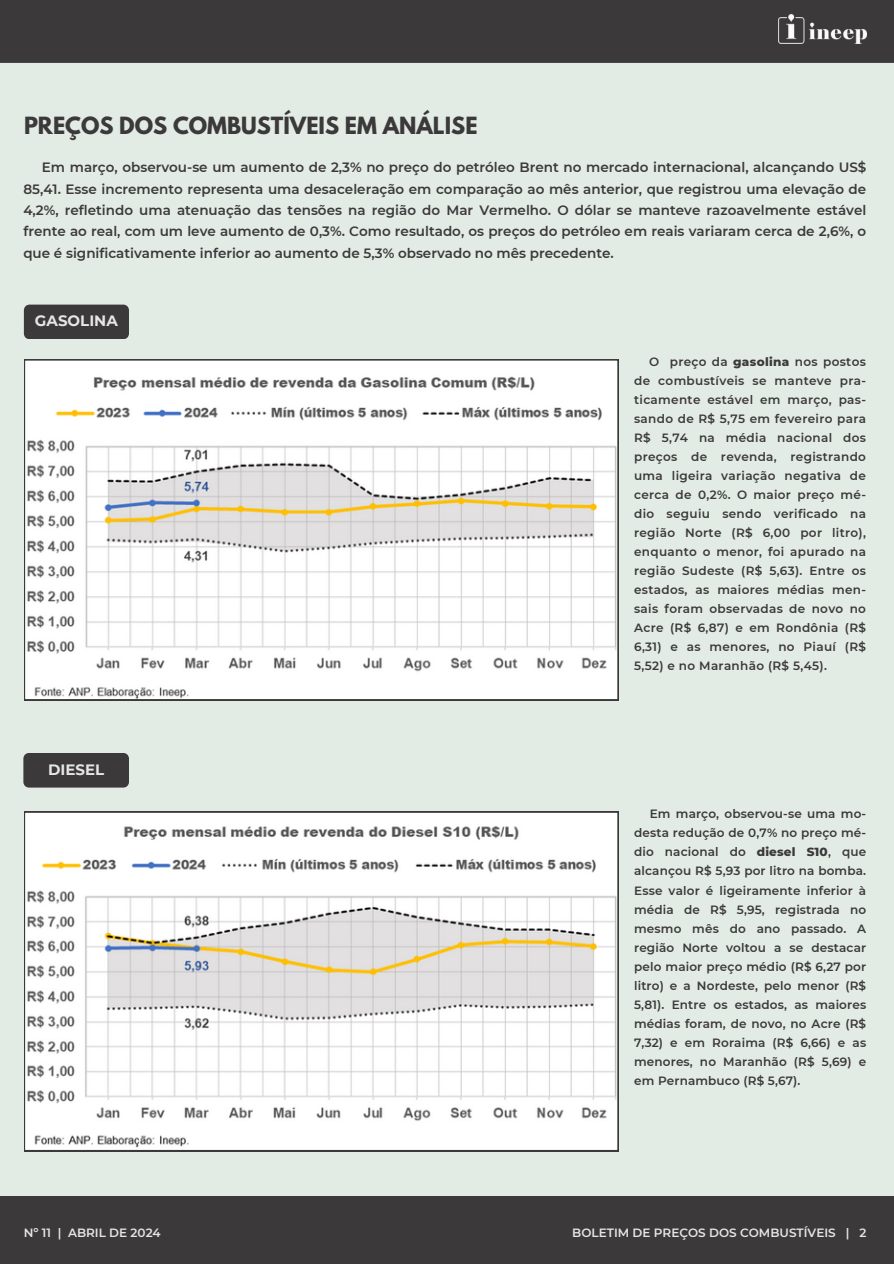
<style>
.page{position:relative;width:894px;height:1264px;background:#fff}
.page>*{position:absolute;margin:0;border:0;box-sizing:border-box;transform-origin:0 0}
.t1{font:700 21px "League Spartan";color:#3b3939}
.t2{font:700 15px "Montserrat";color:#e6e6e6}
.t3{font:600 13.5px/21.3px "Montserrat";color:#3b3939;text-align:justify}
.t4{font:600 12px/19px "Montserrat";letter-spacing:.02em;color:#3b3939;text-align:justify}
.t5{font:600 12px "Montserrat";color:#e6e6e6}
.s1{font-weight:800}
</style>
<div class="page">
<div style="left:0;top:0;width:893px;height:1263px;background:#e3ebe5"></div>
<div style="left:0;top:0;width:893px;height:63px;background:#3b3939"></div>
<img style="left:778px;top:15px;width:88px;height:29px">
<div style="left:0;top:1195px;width:893px;height:68px;background:#3b3939"></div>
<div style="left:24px;top:304px;width:105px;height:35px;background:#3b3939"></div>
<div style="left:23px;top:753px;width:106px;height:34px;background:#3b3939"></div>
<svg style="left:24px;top:359px;width:594px;height:341px"></svg>
<svg style="left:24px;top:811px;width:594px;height:339px"></svg>
<h1 class="t1" style="left:24px;top:115px;width:455px">PREÇOS DOS COMBUSTÍVEIS EM ANÁLISE</h1>
<p class="t3" style="left:23px;top:157px;width:844px;text-indent:19px">Em março, observou-se um aumento de 2,3% no preço do petróleo Brent no mercado internacional, alcançando US$ 85,41. Esse incremento representa uma desaceleração em comparação ao mês anterior, que registrou uma elevação de 4,2%, refletindo uma atenuação das tensões na região do Mar Vermelho. O dólar se manteve razoavelmente estável frente ao real, com um leve aumento de 0,3%. Como resultado, os preços do petróleo em reais variaram cerca de 2,6%, o que é significativamente inferior ao aumento de 5,3% observado no mês precedente.</p>
<p class="t2" style="left:35px;top:312px;width:84px">GASOLINA</p>
<p class="t2" style="left:48px;top:760px;width:58px">DIESEL</p>
<p class="t5" style="left:24px;top:1225px;width:138px">Nº 11 | ABRIL DE 2024</p>
<p class="t4" style="left:634px;top:352px;width:233px;text-indent:15px">O preço da <span class="s1">gasolina</span> nos postos de combustíveis se manteve pra&shy;ticamente estável em março, pas&shy;sando de R$ 5,75 em fevereiro para R$ 5,74 na média nacional dos preços de revenda, registrando uma ligeira variação negativa de cerca de 0,2%. O maior preço mé&shy;dio seguiu sendo verificado na região Norte (R$ 6,00 por litro), enquanto o menor, foi apurado na região Sudeste (R$ 5,63). Entre os estados, as maiores médias men&shy;sais foram observadas de novo no Acre (R$ 6,87) e em Rondônia (R$ 6,31) e as menores, no Piauí (R$ 5,52) e no Maranhão (R$ 5,45).</p>
<p class="t4" style="left:634px;top:804px;width:233px;text-indent:16px">Em março, observou-se uma mo&shy;desta redução de 0,7% no preço mé&shy;dio nacional do <span class="s1">diesel S10</span>, que alcançou R$ 5,93 por litro na bomba.<br>Esse valor é ligeiramente inferior à média de R$ 5,95, registrada no mesmo mês do ano passado. A região Norte voltou a se destacar pelo maior preço médio (R$ 6,27 por litro) e a Nordeste, pelo menor (R$ 5,81). Entre os estados, as maiores médias foram, de novo, no Acre (R$ 7,32) e em Roraima (R$ 6,66) e as menores, no Maranhão (R$ 5,69) e em Pernambuco (R$ 5,67).</p>
<p class="t5" style="left:572px;top:1225px;width:295px">BOLETIM DE PREÇOS DOS COMBUSTÍVEIS | 2</p>
</div>
